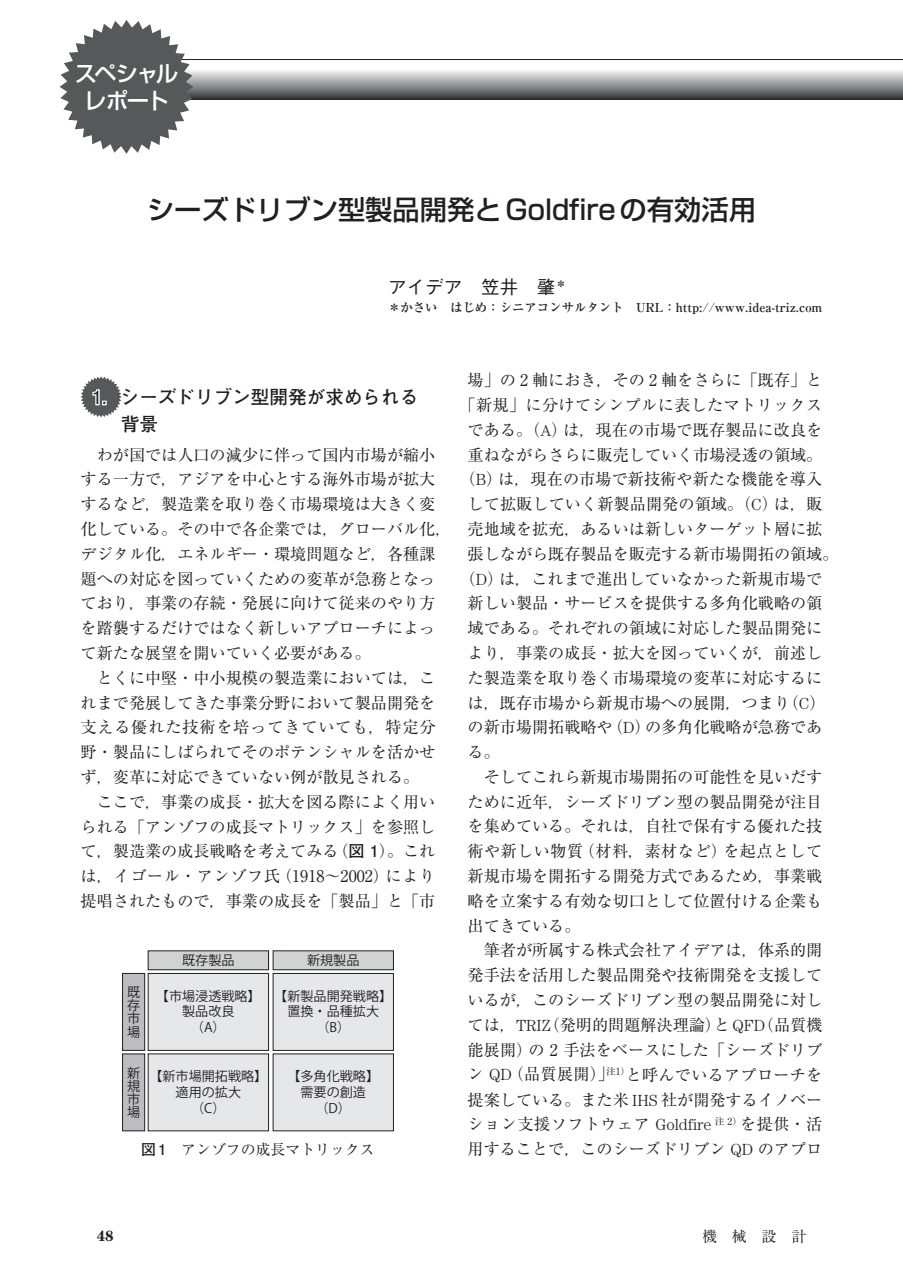
<style>
.page{position:relative;width:903px;height:1275px;background:#fff}
.page>*{position:absolute;margin:0;border:0;box-sizing:border-box;transform-origin:0 0}
.t1{font:500 27.3px "Shin Go Pro";color:#231f20}
.t2{font:22.4px/26.8px "Shin Go Pro Medium 90 pv RKSJ H";letter-spacing:-.09em;color:#fff;text-align:center}
.t3{font:700 18.55px/27.3px "Futo Go B101 Pro";color:#231f20}
.t4{font:500 18.55px "Gothic BBB Pro";color:#231f20}
.t5{font:16.1px/24.8px "Ryumin Pro";color:#231f20}
.t6{font:16.1px "Ryumin Pro";letter-spacing:.025em;color:#231f20}
.t7{font:16.1px "Ryumin Pro";letter-spacing:.03em;color:#231f20}
.t8{font:16.1px "Ryumin Pro";letter-spacing:.02em;color:#231f20}
.t9{font:14.88px "Ryumin Pro";color:#231f20}
.t10{font:700 14.88px "Century Std";color:#231f20}
.t11{font:13.12px/15.8px "MS P Gothic 90 pv RKSJ H";color:#231f20;text-align:center}
.t12{font:13.12px/13.1px "MS P Gothic 90 pv RKSJ V";color:#231f20;text-align:justify}
.t13{font:700 12.42px "Ryumin Pro";color:#231f20}
.s1{font-family:"Futo Go B101 Pro";font-weight:700}
.s2{font-family:"Century Std";font-weight:300}
</style>
<div class="page">
<div style="left:81px;top:69px;width:822px;height:30px;background:linear-gradient(to bottom,#f8f9fc,#3f4043)"></div>
<hr style="left:81px;top:59px;width:822px;height:1px;background:#231f20">
<svg style="left:60px;top:20px;width:133px;height:134px"></svg>
<svg style="left:81px;top:376px;width:41px;height:42px"></svg>
<div style="left:123px;top:973px;width:22px;height:77px;background:#bcbdc0"></div>
<div style="left:122px;top:973px;width:23px;height:78px;border:1px solid #231f20"></div>
<div style="left:123px;top:1054px;width:22px;height:77px;background:#bcbdc0"></div>
<div style="left:122px;top:1054px;width:23px;height:77px;border:1px solid #231f20"></div>
<div style="left:148px;top:951px;width:121px;height:19px;background:#d1d2d4"></div>
<div style="left:148px;top:950px;width:121px;height:20px;border:1px solid #231f20"></div>
<div style="left:273px;top:951px;width:120px;height:19px;background:#d1d2d4"></div>
<div style="left:273px;top:950px;width:121px;height:20px;border:1px solid #231f20"></div>
<div style="left:148px;top:1054px;width:121px;height:77px;background:#e6e7e9"></div>
<div style="left:273px;top:1054px;width:120px;height:77px;background:#e6e7e9"></div>
<div style="left:148px;top:973px;width:121px;height:78px;background:#e6e7e9;border:1px solid #231f20"></div>
<div style="left:273px;top:973px;width:120px;height:77px;background:#e6e7e9"></div>
<div style="left:273px;top:973px;width:121px;height:78px;border:1px solid #231f20"></div>
<h2 class="t2" style="left:75px;top:58px;width:105px">スペシャルレポート</h2>
<h1 class="t1" style="left:147px;top:187px;width:610px">シーズドリブン型製品開発と Goldfireの有効活用</h1>
<p class="t4" style="left:388px;top:272px;width:180px">アイデア　笠井　肇<sup>＊</sup></p>
<p class="t13" style="left:388px;top:298px;width:436px">＊かさい　はじめ：シニアコンサルタント　URL：http://www.idea-triz.com</p>
<p class="t3" style="left:121px;top:381px;width:299px;text-indent:-29px">1． シーズドリブン型開発が求められる背景</p>
<p class="t5" style="left:81px;top:441px;width:372px">　わが国では人口の減少に伴って国内市場が縮小する一方で，アジアを中心とする海外市場が拡大するなど，製造業を取り巻く市場環境は大きく変化している。その中で各企業では，グローバル化，デジタル化，エネルギー・環境問題など，各種課題への対応を図っていくための変革が急務となっており，事業の存続・発展に向けて従来のやり方を踏襲するだけではなく新しいアプローチによって新たな展望を開いていく必要がある。<br>　とくに中堅・中小規模の製造業においては，これまで発展してきた事業分野において製品開発を支える優れた技術を培ってきていても，特定分野・製品にしばられてそのポテンシャルを活かせず，変革に対応できていない例が散見される。<br>　ここで，事業の成長・拡大を図る際によく用いられる「アンゾフの成長マトリックス」を参照して，製造業の成長戦略を考えてみる（<span class="s1">図 1</span>）。これは，イゴール・アンゾフ氏（1918～2002）により提唱されたもので，事業の成長を「製品」と「市</p>
<p class="t12" style="left:127px;top:986px;width:14px">既存市場</p>
<p class="t12" style="left:127px;top:1067px;width:14px">新規市場</p>
<p class="t11" style="left:182px;top:952px;width:54px">既存製品</p>
<p class="t11" style="left:307px;top:952px;width:54px">新規製品</p>
<p class="t11" style="left:156px;top:988px;width:106px">【市場浸透戦略】製品改良<br>（A）</p>
<p class="t11" style="left:274px;top:988px;width:119px">【新製品開発戦略】置換・品種拡大<br>（B）</p>
<p class="t11" style="left:149px;top:1069px;width:119px">【新市場開拓戦略】適用の拡大<br>（C）</p>
<p class="t11" style="left:287px;top:1069px;width:93px">【多角化戦略】需要の創造<br>（D）</p>
<p class="t9" style="left:141px;top:1138px;width:235px"><span class="s1">図1　</span>アンゾフの成長マトリックス</p>
<p class="t5" style="left:468px;top:367px;width:356px">場」の 2 軸におき，その 2 軸をさらに「既存」と</p>
<p class="t6" style="left:459px;top:392px;width:364px">「新規」に分けてシンプルに表したマトリックス</p>
<p class="t5" style="left:468px;top:416px;width:356px">である。（<span class="s2">A</span>）は，現在の市場で既存製品に改良を</p>
<p class="t5" style="left:468px;top:441px;width:356px">重ねながらさらに販売していく市場浸透の領域。</p>
<p class="t5" style="left:459px;top:466px;width:364px">（<span class="s2">B</span>）は，現在の市場で新技術や新たな機能を導入</p>
<p class="t5" style="left:468px;top:491px;width:356px">して拡販していく新製品開発の領域。（<span class="s2">C</span>）は，販</p>
<p class="t5" style="left:468px;top:515px;width:356px">売地域を拡充，あるいは新しいターゲット層に拡</p>
<p class="t5" style="left:468px;top:540px;width:372px">張しながら既存製品を販売する新市場開拓の領域。</p>
<p class="t5" style="left:459px;top:565px;width:364px">（<span class="s2">D</span>）は，これまで進出していなかった新規市場で</p>
<p class="t5" style="left:468px;top:590px;width:356px">新しい製品・サービスを提供する多角化戦略の領</p>
<p class="t5" style="left:468px;top:615px;width:356px">域である。それぞれの領域に対応した製品開発に</p>
<p class="t5" style="left:468px;top:639px;width:356px">より，事業の成長・拡大を図っていくが，前述し</p>
<p class="t5" style="left:468px;top:664px;width:356px">た製造業を取り巻く市場環境の変革に対応するに</p>
<p class="t5" style="left:468px;top:689px;width:359px">は，既存市場から新規市場への展開，つまり（<span class="s2">C</span>）</p>
<p class="t5" style="left:468px;top:714px;width:356px">の新市場開拓戦略や（<span class="s2">D</span>）の多角化戦略が急務であ</p>
<p class="t5" style="left:468px;top:738px;width:34px">る。</p>
<p class="t5" style="left:468px;top:763px;width:356px">　そしてこれら新規市場開拓の可能性を見いだす</p>
<p class="t5" style="left:468px;top:788px;width:356px">ために近年，シーズドリブン型の製品開発が注目</p>
<p class="t5" style="left:468px;top:813px;width:356px">を集めている。それは，自社で保有する優れた技</p>
<p class="t6" style="left:468px;top:839px;width:356px">術や新しい物質（材料，素材など）を起点として</p>
<p class="t5" style="left:468px;top:862px;width:356px">新規市場を開拓する開発方式であるため，事業戦</p>
<p class="t5" style="left:468px;top:887px;width:356px">略を立案する有効な切口として位置付ける企業も</p>
<p class="t5" style="left:468px;top:912px;width:114px">出てきている。</p>
<p class="t5" style="left:468px;top:937px;width:356px">　筆者が所属する株式会社アイデアは，体系的開</p>
<p class="t5" style="left:468px;top:962px;width:356px">発手法を活用した製品開発や技術開発を支援して</p>
<p class="t5" style="left:468px;top:986px;width:356px">いるが，このシーズドリブン型の製品開発に対し</p>
<p class="t5" style="left:468px;top:1011px;width:356px">ては，<span class="s2">TRIZ</span>（発明的問題解決理論）と <span class="s2">QFD</span>（品質機</p>
<p class="t5" style="left:468px;top:1036px;width:356px">能展開）の 2 手法をベースにした「シーズドリブ</p>
<p class="t8" style="left:468px;top:1062px;width:356px">ン <span class="s2">QD</span>（品質展開）」<sup>注1）</sup>と呼んでいるアプローチを</p>
<p class="t5" style="left:468px;top:1086px;width:356px">提案している。また米 <span class="s2">IHS</span> 社が開発するイノベー</p>
<p class="t7" style="left:468px;top:1112px;width:356px">ション支援ソフトウェア <span class="s2">Goldfire</span> <sup>注</sup> <sup>2）</sup>を提供・活</p>
<p class="t5" style="left:468px;top:1136px;width:356px">用することで，このシーズドリブン <span class="s2">QD</span> のアプロ</p>
<p class="t10" style="left:97px;top:1227px;width:19px">48</p>
<p class="t9" style="left:702px;top:1225px;width:106px">機　械　設　計</p>
</div>
